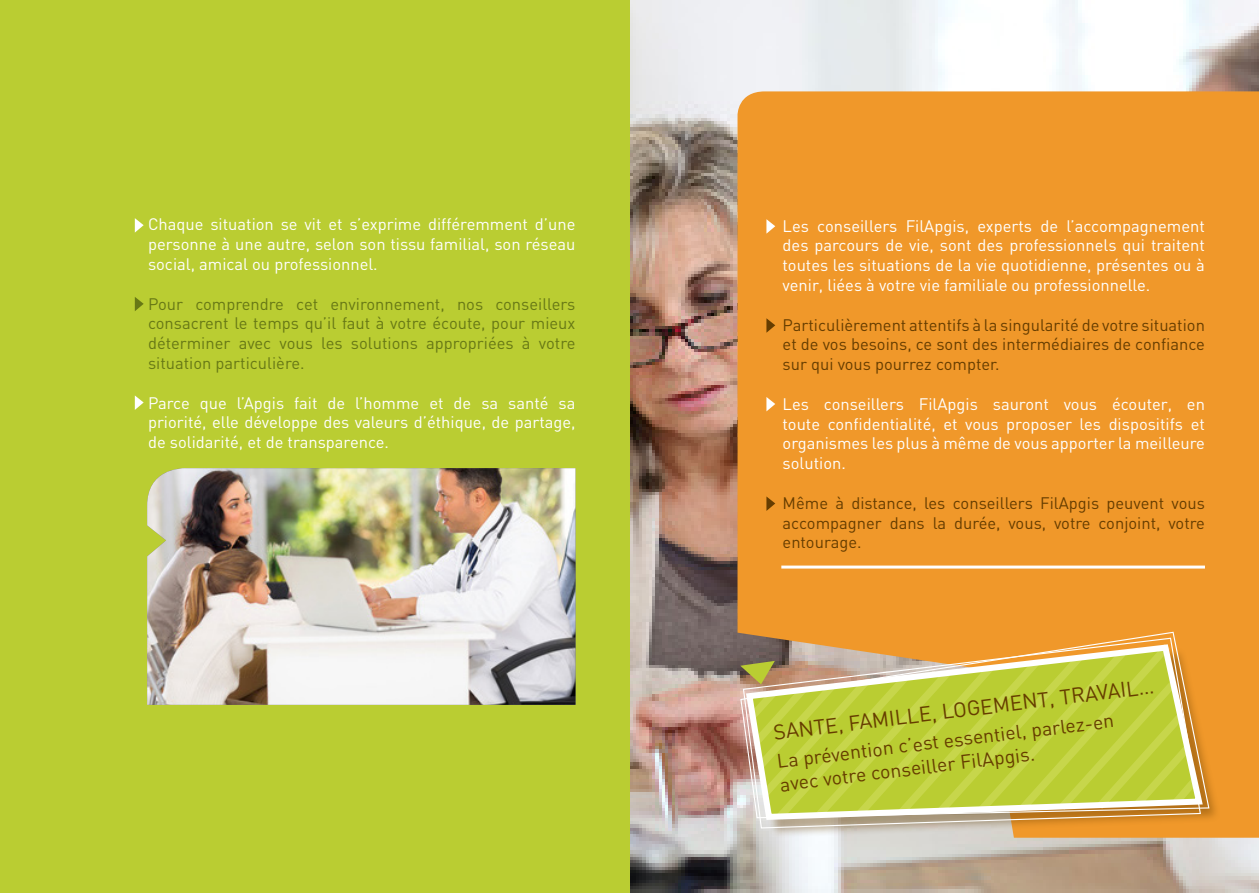
<style>
.page{position:relative;width:1259px;height:893px;background:#fff}
.page>*{position:absolute;margin:0;border:0;box-sizing:border-box;transform-origin:0 0}
.t1{font:21px "DIN";color:#663d00}
.t2{font:19.5px/23.4px "DIN";color:#663d00}
.t3{font:16.5px/19.8px "DIN";color:#fff;text-align:justify}
.t4{font:16.5px/19.8px "DIN";color:#663d00;text-align:justify}
.t5{font:16.5px/19.8px "DIN";color:#677815;text-align:justify}
</style>
<div class="page">
<img style="left:629px;top:0;width:630px;height:893px">
<div style="left:0;top:1px;width:629px;height:892px;background:#bacd32"></div>
<div style="left:737px;top:91px;width:522px;height:747px;background:#f0982a"></div>
<hr style="left:781px;top:566px;width:424px;height:3px;background:#fff">
<div style="left:749px;top:647px;width:471px;height:191px;background:#663d00;opacity:.43"></div>
<svg style="left:742px;top:819px;width:459px;height:10px;background:#d6ad78"></svg>
<svg style="left:739px;top:631px;width:471px;height:188px;background:#e69734"></svg>
<img style="left:147px;top:468px;width:428px;height:237px">
<svg style="left:135px;top:297px;width:9px;height:14px"></svg>
<svg style="left:135px;top:218px;width:9px;height:15px"></svg>
<svg style="left:766px;top:219px;width:9px;height:15px"></svg>
<svg style="left:766px;top:318px;width:9px;height:15px"></svg>
<svg style="left:766px;top:397px;width:9px;height:14px"></svg>
<svg style="left:766px;top:496px;width:9px;height:15px"></svg>
<svg style="left:135px;top:395px;width:9px;height:15px"></svg>
<svg style="left:740px;top:642px;width:458px;height:179px;background:#c6c754"></svg>
<p class="t3" style="left:148px;top:214px;width:429px">Chaque situation se vit et s’exprime différemment d’une personne à une autre, selon son tissu familial, son réseau social, amical ou professionnel.</p>
<p class="t5" style="left:148px;top:293px;width:429px">Pour comprendre cet environnement, nos conseillers consacrent le temps qu’il faut à votre écoute, pour mieux déterminer avec vous les solutions appropriées à votre situation particulière.</p>
<p class="t3" style="left:148px;top:392px;width:429px">Parce que l’Apgis fait de l’homme et de sa santé sa priorité, elle développe des valeurs d’éthique, de partage, de solidarité, et de transparence.</p>
<p class="t3" style="left:782px;top:215px;width:424px">Les conseillers FilApgis, experts de l’accompagnement des parcours de vie, sont des professionnels qui traitent toutes les situations de la vie quotidienne, présentes ou à venir, liées à votre vie familiale ou professionnelle.</p>
<p class="t4" style="left:782px;top:314px;width:424px">Particulièrement attentifs à la singularité de votre situation et de vos besoins, ce sont des intermédiaires de confiance sur qui vous pourrez compter.</p>
<p class="t3" style="left:782px;top:394px;width:424px">Les conseillers FilApgis sauront vous écouter, en toute confidentialité, et vous proposer les dispositifs et organismes les plus à même de vous apporter la meilleure solution.</p>
<p class="t4" style="left:782px;top:493px;width:424px">Même à distance, les conseillers FilApgis peuvent vous accompagner dans la durée, vous, votre conjoint, votre entourage.</p>
<p class="t1" style="left:772px;top:719px;width:385px;rotate:-7deg">SANTE, FAMILLE, LOGEMENT, TRAVAIL…</p>
<p class="t2" style="left:775px;top:749px;width:341px;rotate:-7deg">La prévention c’est essentiel, parlez-en avec votre conseiller FilApgis.</p>
</div>
